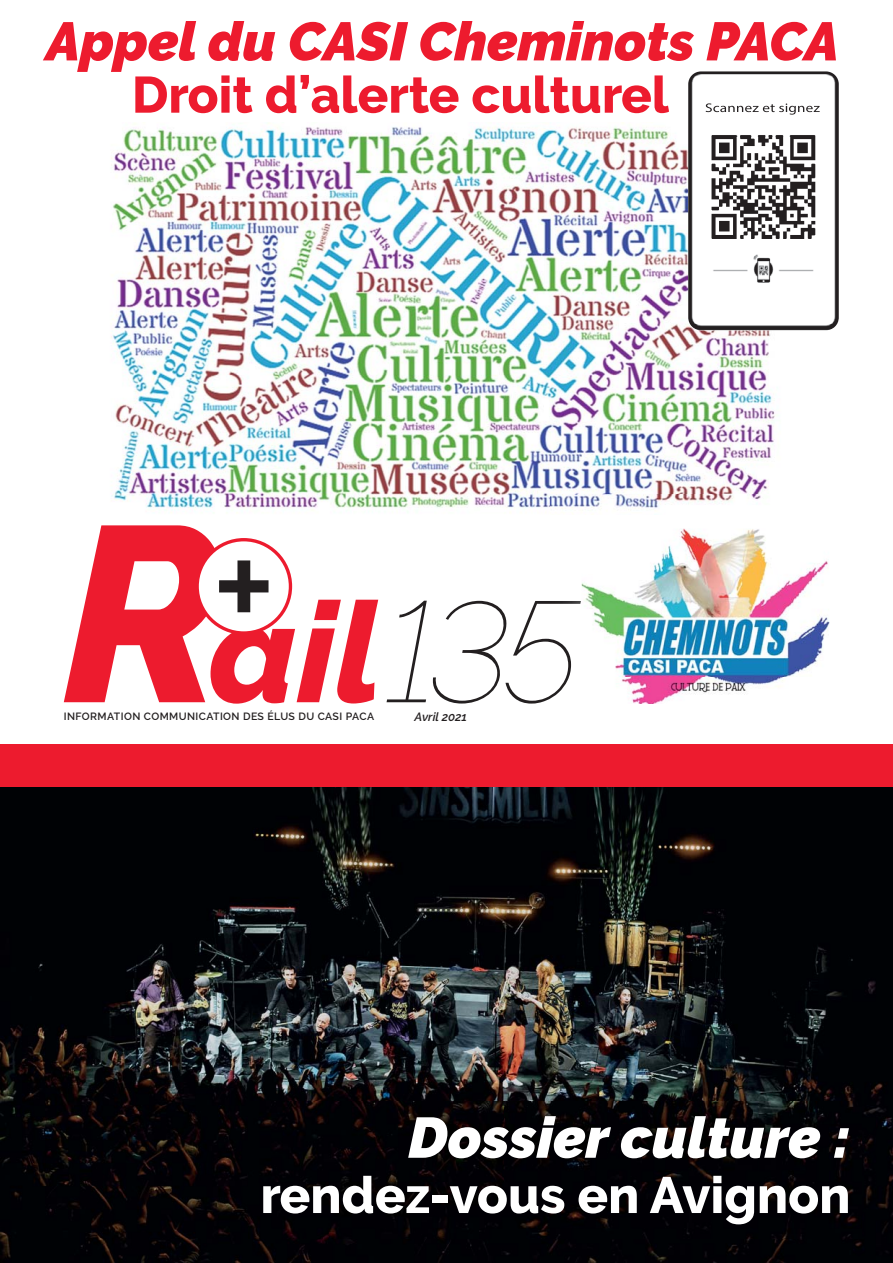
<style>
.page{position:relative;width:893px;height:1263px;background:#fff}
.page>*{position:absolute;margin:0;border:0;box-sizing:border-box;transform-origin:0 0}
.t1{font:italic 100 142.5px "Raleway";color:#231f20}
.t2{font:italic 900 57px "Raleway";color:#fff}
.t3{font:italic 900 54px "Raleway";color:#ed1b2e}
.t4{font:800 51px "Raleway";color:#ed1b2e}
.t5{font:800 51px "Raleway";color:#fff}
.t6{font:italic 600 12px "Raleway";color:#231f20}
.t7{font:600 10.5px "Raleway";letter-spacing:.04em;color:#231f20}
</style>
<div class="page">
<img style="left:0;top:787px;width:893px;height:476px">
<img style="left:249px;top:1102px;width:613px;height:136px">
<svg style="left:387px;top:601px;width:120px;height:102px"></svg>
<svg style="left:64px;top:525px;width:314px;height:179px"></svg>
<div style="left:0;top:744px;width:893px;height:43px;background:#ed1b2e"></div>
<img style="left:111px;top:122px;width:688px;height:391px">
<img style="left:688px;top:71px;width:151px;height:259px;border-radius:13px">
<img style="left:706px;top:103px;width:107px;height:12px">
<div style="left:709px;top:137px;width:116px;height:111px;background:#fff"></div>
<img style="left:705px;top:130px;width:116px;height:111px">
<img style="left:551px;top:494px;width:279px;height:130px">
<img style="left:551px;top:601px;width:30px;height:97px">
<img style="left:582px;top:529px;width:247px;height:148px">
<img style="left:621px;top:677px;width:162px;height:27px">
<h3 class="t3" style="left:46px;top:21px;width:794px">Appel du CASI Cheminots PACA</h3>
<h3 class="t4" style="left:132px;top:75px;width:538px">Droit d’alerte culturel</h3>
<p class="t7" style="left:64px;top:713px;width:312px">INFORMATION COMMUNICATION DES ÉLUS DU CASI PACA</p>
<p class="t6" style="left:415px;top:710px;width:54px">Avril 2021</p>
<h1 class="t1" style="left:509px;top:548px;width:76px">5</h1>
<h2 class="t2" style="left:408px;top:1116px;width:444px">Dossier culture :</h2>
<h3 class="t5" style="left:260px;top:1176px;width:591px">rendez-vous en Avignon</h3>
</div>
